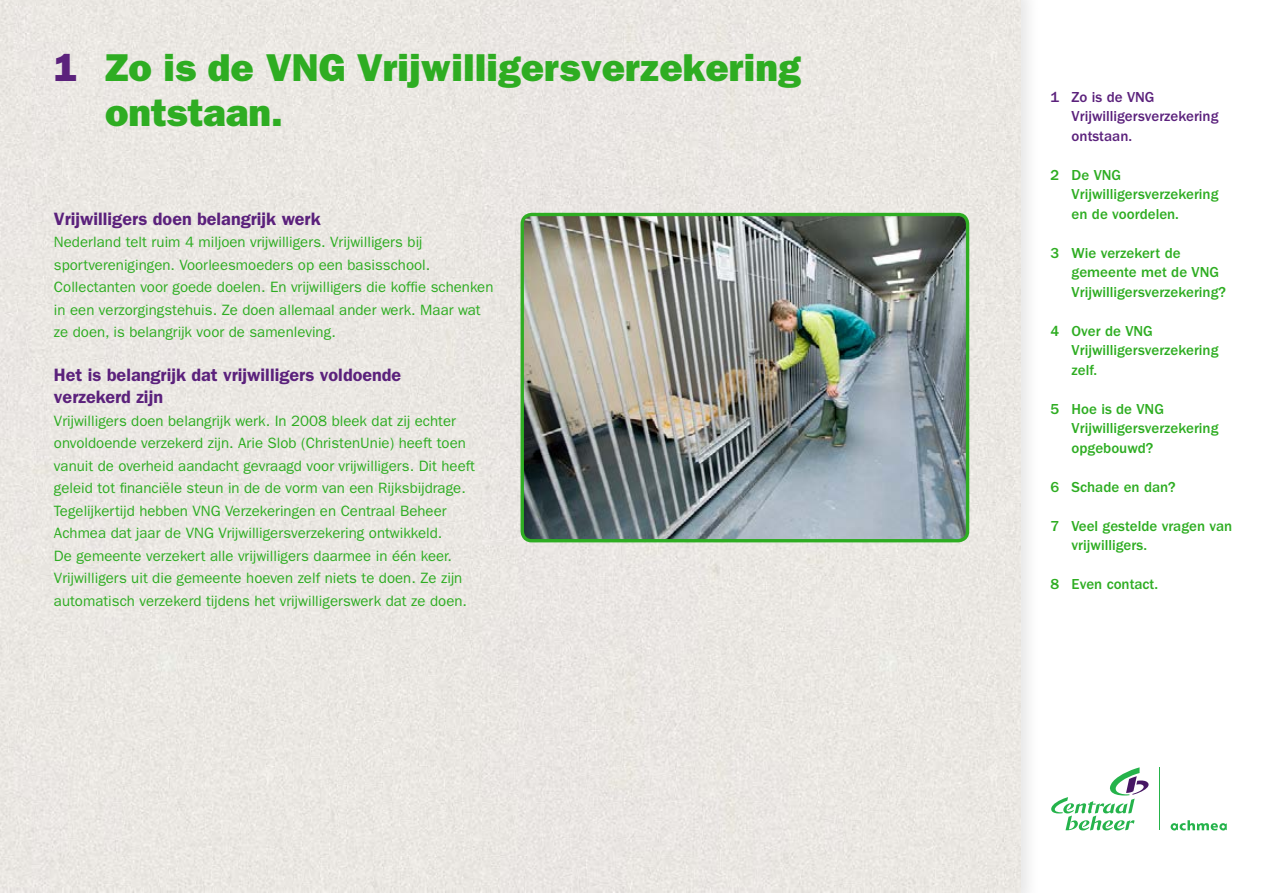
<style>
.page{position:relative;width:1263px;height:893px;background:#fff}
.page>*{position:absolute;margin:0;border:0;box-sizing:border-box;transform-origin:0 0}
.t1{font:39px/45px "ITC Franklin Gothic Std Hvy";color:#2ead22}
.t2{font:600 18px/22.5px "ITC Franklin Gothic Std";color:#5b217c}
.t3{font:15px/22.5px "ITC Franklin Gothic Std";color:#2ead22}
.t4{font:500 15px/19.5px "ITC Franklin Gothic Std";color:#2ead22}
.t5{font:500 15px/19.5px "ITC Franklin Gothic Std";color:#5b217c}
.s1{color:#5b217c}
</style>
<div class="page">
<div style="left:0;top:0;width:1020px;height:893px;background:#ebe7e3"></div>
<svg style="left:1170px;top:820px;width:57px;height:10px"></svg>
<hr style="left:1159px;top:767px;width:1px;height:63px;background:#25b34b">
<svg style="left:1051px;top:767px;width:98px;height:63px"></svg>
<img style="left:522px;top:214px;width:445px;height:327px">
<div style="left:521px;top:213px;width:448px;height:329px;border:3px solid #2ead22;border-radius:10px"></div>
<h1 class="t1" style="left:105px;top:45px;width:697px;text-indent:-51px"><span class="s1">1</span> Zo is de VNG Vrijwilligersverzekering ontstaan.</h1>
<p class="t2" style="left:54px;top:208px;width:269px">Vrijwilligers doen belangrijk werk</p>
<p class="t3" style="left:54px;top:231px;width:441px">Nederland telt ruim 4 miljoen vrijwilligers. Vrijwilligers bij sportverenigingen. Voorleesmoeders op een basisschool.<br>Collectanten voor goede doelen. En vrijwilligers die koffie schenken in een verzorgingstehuis. Ze doen allemaal ander werk. Maar wat ze doen, is belangrijk voor de samenleving.</p>
<p class="t2" style="left:54px;top:363px;width:349px">Het is belangrijk dat vrijwilligers voldoende verzekerd zijn</p>
<p class="t3" style="left:54px;top:409px;width:423px">Vrijwilligers doen belangrijk werk. In 2008 bleek dat zij echter onvoldoende verzekerd zijn. Arie Slob (ChristenUnie) heeft toen vanuit de overheid aandacht gevraagd voor vrijwilligers. Dit heeft geleid tot financiële steun in de de vorm van een Rijksbijdrage.<br>Tegelijkertijd hebben VNG Verzekeringen en Centraal Beheer Achmea dat jaar de VNG Vrijwilligersverzekering ontwikkeld.<br>De gemeente verzekert alle vrijwilligers daarmee in één keer.<br>Vrijwilligers uit die gemeente hoeven zelf niets te doen. Ze zijn automatisch verzekerd tijdens het vrijwilligerswerk dat ze doen.</p>
<p class="t5" style="left:1071px;top:87px;width:148px;text-indent:-21px">1 Zo is de VNG<br>Vrijwilligersverzekering ontstaan.</p>
<p class="t4" style="left:1071px;top:165px;width:148px;text-indent:-21px">2 De VNG<br>Vrijwilligersverzekering en de voordelen.</p>
<p class="t4" style="left:1071px;top:243px;width:156px;text-indent:-21px">3 Wie verzekert de gemeente met de VNG<br>Vrijwilligersverzekering?</p>
<p class="t4" style="left:1071px;top:321px;width:148px;text-indent:-21px">4 Over de VNG<br>Vrijwilligersverzekering zelf.</p>
<p class="t4" style="left:1071px;top:399px;width:148px;text-indent:-21px">5 Hoe is de VNG<br>Vrijwilligersverzekering opgebouwd?</p>
<p class="t4" style="left:1050px;top:477px;width:127px">6 Schade en dan?</p>
<p class="t4" style="left:1071px;top:516px;width:162px;text-indent:-21px">7 Veel gestelde vragen van vrijwilligers.</p>
<p class="t4" style="left:1050px;top:575px;width:109px">8 Even contact.</p>
</div>
